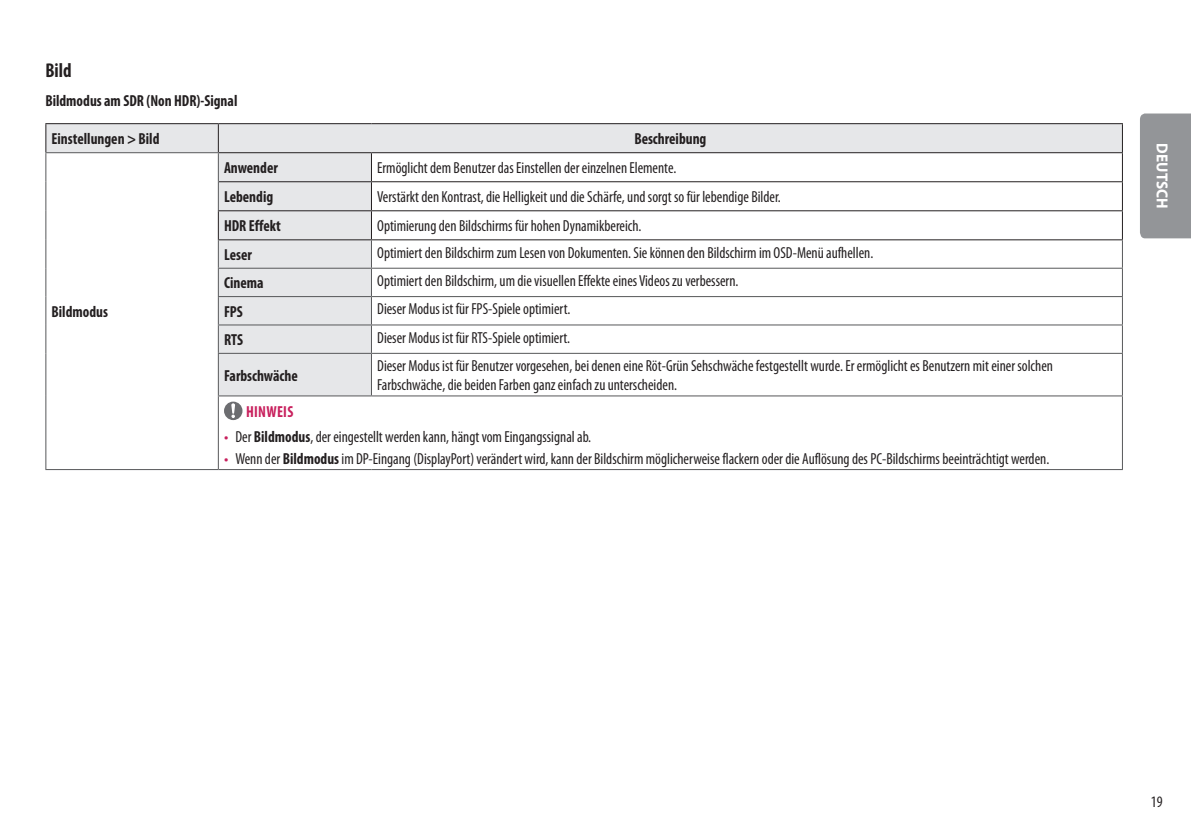
<style>
.page{position:relative;width:1191px;height:840px;background:#fff}
.page>*{position:absolute;margin:0;border:0;box-sizing:border-box;transform-origin:0 0}
.Title3{font:700 condensed 20px "Myriad Pro";color:#231f20;scale:.95 1}
.Body{font:condensed 16px/19.2px "Myriad Pro";color:#231f20;scale:.95 1}
.Body_Bold{font:700 condensed 16px "Myriad Pro";color:#231f20;scale:.95 1}
.Body-2{font:700 condensed 16px "Myriad Pro";color:#231f20;scale:.95 1}
.Body_Bold_Center{font:700 condensed 16px "Myriad Pro";color:#231f20;scale:.95 1}
.t1{font:700 16px "Myriad Pro";color:#fff;scale:.95 1}
.Warning{font:700 condensed 16px "Myriad Pro";letter-spacing:.02em;color:#c8205d;scale:.95 1}
.s1{font-family:"LG Smart";font-stretch:normal;color:#c8205d}
.s2{font-weight:700}
</style>
<div class="page">
<div style="left:1140px;top:113px;width:51px;height:125px;background:#939598"></div>
<svg style="left:46px;top:124px;width:1076px;height:271px"></svg>
<svg style="left:372px;top:153px;width:750px;height:86px"></svg>
<hr style="left:371px;top:267px;width:752px;height:1px;background:#57585a">
<hr style="left:218px;top:123px;width:153px;height:1px;background:#231f20">
<hr style="left:371px;top:123px;width:752px;height:1px;background:#231f20">
<hr style="left:219px;top:152px;width:152px;height:1px;background:#231f20">
<hr style="left:371px;top:152px;width:752px;height:1px;background:#231f20">
<hr style="left:219px;top:181px;width:152px;height:1px;background:#231f20">
<hr style="left:371px;top:181px;width:752px;height:1px;background:#231f20">
<hr style="left:371px;top:210px;width:752px;height:1px;background:#231f20">
<hr style="left:371px;top:239px;width:752px;height:1px;background:#231f20">
<hr style="left:218px;top:210px;width:153px;height:1px;background:#231f20">
<hr style="left:218px;top:239px;width:153px;height:1px;background:#231f20">
<hr style="left:45px;top:123px;width:173px;height:1px;background:#231f20">
<svg style="left:1122px;top:124px;width:1px;height:228px"></svg>
<hr style="left:371px;top:353px;width:1px;height:42px;background:#57585a">
<hr style="left:218px;top:296px;width:153px;height:1px;background:#57585a">
<hr style="left:218px;top:352px;width:153px;height:1px;background:#57585a">
<hr style="left:218px;top:324px;width:153px;height:1px;background:#57585a">
<hr style="left:371px;top:324px;width:752px;height:1px;background:#57585a">
<hr style="left:218px;top:267px;width:153px;height:1px;background:#57585a">
<svg style="left:371px;top:153px;width:1px;height:199px"></svg>
<hr style="left:45px;top:152px;width:174px;height:1px;background:#57585a">
<svg style="left:45px;top:124px;width:1px;height:229px"></svg>
<hr style="left:45px;top:353px;width:1px;height:42px;background:#57585a">
<hr style="left:218px;top:353px;width:1px;height:42px;background:#57585a">
<hr style="left:45px;top:395px;width:1px;height:74px;background:#57585a">
<hr style="left:45px;top:469px;width:173px;height:1px;background:#57585a">
<hr style="left:218px;top:395px;width:153px;height:1px;background:#57585a">
<hr style="left:218px;top:396px;width:1px;height:73px;background:#57585a">
<hr style="left:371px;top:395px;width:752px;height:1px;background:#57585a">
<hr style="left:1122px;top:396px;width:1px;height:73px;background:#57585a">
<hr style="left:218px;top:469px;width:153px;height:1px;background:#57585a">
<hr style="left:371px;top:469px;width:752px;height:1px;background:#57585a">
<svg style="left:218px;top:124px;width:1px;height:228px"></svg>
<hr style="left:371px;top:296px;width:752px;height:1px;background:#57585a">
<hr style="left:371px;top:352px;width:752px;height:1px;background:#57585a">
<hr style="left:1122px;top:353px;width:1px;height:42px;background:#57585a">
<svg style="left:224px;top:401px;width:18px;height:19px"></svg>
<p class="Title3" style="left:45px;top:58px;width:29px">Bild</p>
<p class="Body_Bold" style="left:45px;top:91px;width:204px">Bildmodus am SDR (Non HDR)-Signal</p>
<p class="Body_Bold" style="left:52px;top:129px;width:115px">Einstellungen &gt; Bild</p>
<p class="Body_Bold_Center" style="left:634px;top:129px;width:77px">Beschreibung</p>
<p class="Body_Bold" style="left:52px;top:301px;width:61px">Bildmodus</p>
<p class="Body_Bold" style="left:224px;top:158px;width:58px">Anwender</p>
<p class="Body" style="left:377px;top:158px;width:316px">Ermöglicht dem Benutzer das Einstellen der einzelnen Elemente.</p>
<p class="Body_Bold" style="left:224px;top:187px;width:53px">Lebendig</p>
<p class="Body" style="left:377px;top:187px;width:426px">Verstärkt den Kontrast, die Helligkeit und die Schärfe, und sorgt so für lebendige Bilder.</p>
<p class="Body_Bold" style="left:224px;top:216px;width:61px">HDR Effekt</p>
<p class="Body" style="left:377px;top:216px;width:280px">Optimierung den Bildschirms für hohen Dynamikbereich.</p>
<p class="Body-2" style="left:224px;top:244px;width:31px">Leser</p>
<p class="Body" style="left:377px;top:242px;width:524px">Optimiert den Bildschirm zum Lesen von Dokumenten. Sie können den Bildschirm im OSD-Menü aufhellen.</p>
<p class="Body-2" style="left:224px;top:273px;width:43px">Cinema</p>
<p class="Body" style="left:377px;top:271px;width:382px">Optimiert den Bildschirm, um die visuellen Effekte eines Videos zu verbessern.</p>
<p class="Body-2" style="left:224px;top:301px;width:21px">FPS</p>
<p class="Body" style="left:377px;top:299px;width:205px">Dieser Modus ist für FPS-Spiele optimiert.</p>
<p class="Body-2" style="left:224px;top:329px;width:21px">RTS</p>
<p class="Body" style="left:377px;top:327px;width:205px">Dieser Modus ist für RTS-Spiele optimiert.</p>
<p class="Body-2" style="left:224px;top:365px;width:79px">Farbschwäche</p>
<p class="Body" style="left:377px;top:356px;width:713px">Dieser Modus ist für Benutzer vorgesehen, bei denen eine Röt-Grün Sehschwäche festgestellt wurde. Er ermöglicht es Benutzern mit einer solchen<br>Farbschwäche, die beiden Farben ganz einfach zu unterscheiden.</p>
<p class="Warning" style="left:246px;top:401px;width:51px">HINWEIS</p>
<p class="Body" style="left:224px;top:426px;width:388px"><span class="s1">•</span> Der <span class="s2">Bildmodus</span>, der eingestellt werden kann, hängt vom Eingangssignal ab.</p>
<p class="Body" style="left:224px;top:448px;width:870px"><span class="s1">•</span> Wenn der <span class="s2">Bildmodus</span> im DP-Eingang (DisplayPort) verändert wird, kann der Bildschirm möglicherweise flackern oder die Auflösung des PC-Bildschirms beeinträchtigt werden.</p>
<p class="t1" style="left:1172px;top:143px;width:70px;rotate:90deg">DEUTSCH</p>
<p class="Body" style="left:1151px;top:791px;width:14px">19</p>
</div>
